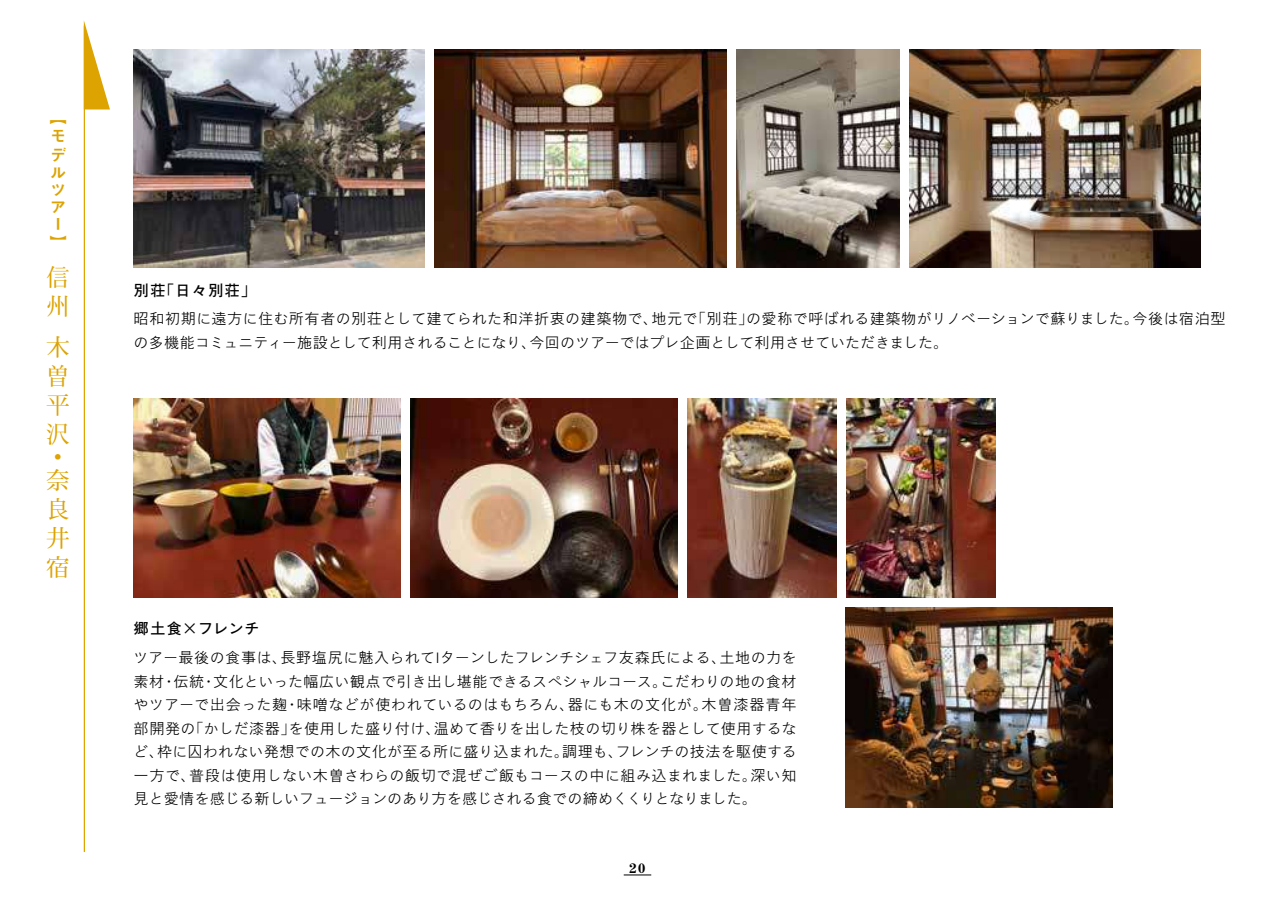
<style>
.page{position:relative;width:1275px;height:903px;background:#fff}
.page>*{position:absolute;margin:0;border:0;box-sizing:border-box;transform-origin:0 0}
.t1{font:500 24.15px/29.1px "Iwa Min Pro";color:#dda300}
.t2{font:16.1px/18px "Midashi Go Pro MB31";color:#dda300}
.t3{font:14.88px "Iwa O Go Pro Db";letter-spacing:.1em;color:#000}
.t4{font:300 14.53px/23.6px "Iwa O Go Pro";letter-spacing:.04em;color:#000}
.t5{font:700 13.65px "Century 725 BT";color:#000}
</style>
<div class="page">
<svg style="left:624px;top:875px;width:27px;height:1px"></svg>
<img style="left:133px;top:50px;width:292px;height:217px">
<img style="left:133px;top:399px;width:267px;height:199px">
<img style="left:435px;top:50px;width:291px;height:217px">
<img style="left:410px;top:399px;width:267px;height:199px">
<img style="left:736px;top:50px;width:163px;height:217px">
<img style="left:687px;top:399px;width:149px;height:199px">
<img style="left:846px;top:399px;width:149px;height:199px">
<img style="left:909px;top:50px;width:291px;height:217px">
<img style="left:846px;top:608px;width:267px;height:199px">
<hr style="left:84px;top:26px;width:1px;height:826px;background:#dda300">
<svg style="left:84px;top:21px;width:26px;height:88px"></svg>
<p class="t2" style="left:50px;top:106px;width:18px">【モデルツアー】</p>
<h1 class="t1" style="left:46px;top:262px;width:25px">信州</h1>
<h1 class="t1" style="left:46px;top:332px;width:25px;text-align:justify">木曽平沢</h1>
<h1 class="t1" style="left:46px;top:445px;width:25px;line-height:22.9px">・奈</h1>
<h1 class="t1" style="left:46px;top:494px;width:25px;text-align:justify">良井宿</h1>
<p class="t3" style="left:134px;top:280px;width:124px">別荘「日々別荘」</p>
<p class="t4" style="left:134px;top:306px;width:1093px">昭和初期に遠方に住む所有者の別荘として建てられた和洋折衷の建築物で、地元で「別荘」の愛称で呼ばれる建築物がリノベーションで蘇りました。今後は宿泊型の多機能コミュニティー施設として利用されることになり、今回のツアーではプレ企画として利用させていただきました。</p>
<p class="t3" style="left:134px;top:619px;width:127px">郷土食×フレンチ</p>
<p class="t4" style="left:133px;top:645px;width:665px;text-align:justify">ツアー最後の食事は、長野塩尻に魅入られてIターンしたフレンチシェフ友森氏による、土地の力を素材・伝統・文化といった幅広い観点で引き出し堪能できるスペシャルコース。こだわりの地の食材やツアーで出会った麹・味噌などが使われているのはもちろん、器にも木の文化が。木曽漆器青年部開発の「かしだ漆器」を使用した盛り付け、温めて香りを出した枝の切り株を器として使用するなど、枠に囚われない発想での木の文化が至る所に盛り込まれた。調理も、フレンチの技法を駆使する一方で、普段は使用しない木曽さわらの飯切で混ぜご飯もコースの中に組み込まれました。深い知見と愛情を感じる新しいフュージョンのあり方を感じされる食での締めくくりとなりました。</p>
<p class="t5" style="left:630px;top:860px;width:17px">20</p>
</div>
